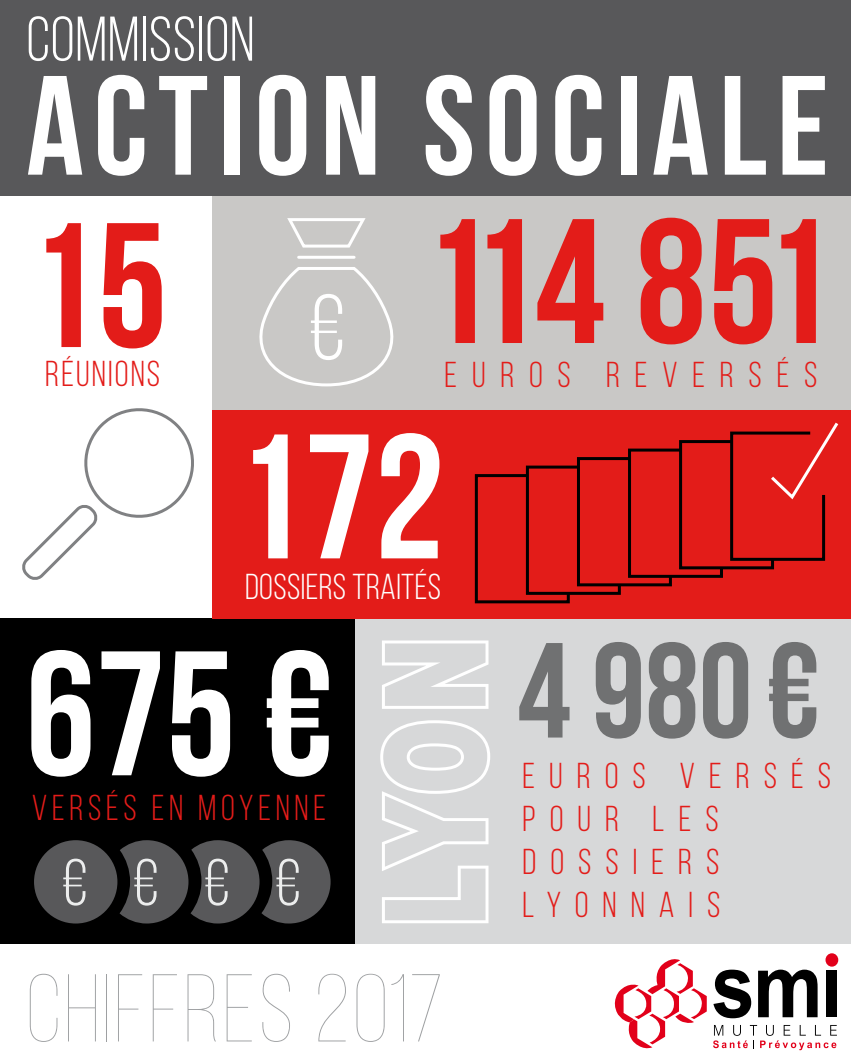
<style>
.page{position:relative;width:851px;height:1063px;background:#fff}
.page>*{position:absolute;margin:0;border:0;box-sizing:border-box;transform-origin:0 0}
.t1{font:700 177px "Bebas Neue";letter-spacing:-.02em;color:#e31c19}
.t2{font:700 177px "Bebas Neue";color:#fff}
.t3{font:700 141px "Bebas Neue";letter-spacing:.07em;color:#fff}
.t4{font:900 140.4px "Arial";color:#d7d8d9;scale:.65 1}
.t5{font:700 135px "Bebas Neue";color:#707172}
.t6{font:100 96px "Bebas Neue";letter-spacing:.03em;color:#9ea0a2}
.t7{font:93px "Bebas Neue";color:#fff}
.t8{font:66px "Bebas Neue";color:#eceded}
.t9{font:63px "Bebas Neue";letter-spacing:.01em;color:#fff}
.t10{font:36px/43.2px "Bebas Neue";letter-spacing:.39em;color:#e31c19}
.t11{font:36px "Bebas Neue";letter-spacing:.13em;color:#e31c19}
.t12{font:36px "Bebas Neue";letter-spacing:.01em;color:#fff}
.t13{font:36px "Bebas Neue";letter-spacing:.41em;color:#e31c19}
.t14{font:36px "Bebas Neue";letter-spacing:.06em;color:#e31c19}
</style>
<div class="page">
<div style="left:0;top:619px;width:357px;height:325px;background:#000"></div>
<div style="left:355px;top:619px;width:495px;height:325px;background:#d7d8d9"></div>
<div style="left:213px;top:408px;width:637px;height:211px;background:#e31c19"></div>
<div style="left:213px;top:193px;width:637px;height:217px;background:#c9c8c6"></div>
<div style="left:0;top:0;width:850px;height:196px;background:#58585a"></div>
<svg style="left:259px;top:218px;width:135px;height:169px"></svg>
<div style="left:295px;top:282px;width:65px;height:93px;background:#c9c8c6;border-radius:50%"></div>
<svg style="left:22px;top:408px;width:172px;height:172px"></svg>
<svg style="left:474px;top:422px;width:365px;height:182px"></svg>
<svg style="left:119px;top:840px;width:211px;height:84px"></svg>
<div style="left:34px;top:840px;width:83px;height:84px;background:#58585a;border-radius:50%"></div>
<svg style="left:380px;top:640px;width:110px;height:283px"></svg>
<div style="left:825px;top:953px;width:13px;height:14px;background:#e2001a;border-radius:50%"></div>
<svg style="left:614px;top:959px;width:92px;height:90px"></svg>
<svg style="left:713px;top:970px;width:38px;height:48px"></svg>
<svg style="left:758px;top:970px;width:59px;height:47px"></svg>
<div style="left:826px;top:971px;width:11px;height:46px;background:#000"></div>
<svg style="left:713px;top:1025px;width:123px;height:25px"></svg>
<h3 class="t9" style="left:26px;top:5px;width:229px">COMMISSION</h3>
<h2 class="t3" style="left:26px;top:49px;width:803px">ACTION SOCIALE</h2>
<h1 class="t1" style="left:27px;top:189px;width:142px">15</h1>
<p class="t14" style="left:45px;top:354px;width:116px">RÉUNIONS</p>
<h3 class="t7" style="left:308px;top:278px;width:38px">€</h3>
<h1 class="t1" style="left:421px;top:185px;width:412px">114 851</h1>
<p class="t13" style="left:444px;top:355px;width:374px">EUROS REVERSÉS</p>
<h1 class="t2" style="left:234px;top:400px;width:212px">172</h1>
<p class="t12" style="left:245px;top:567px;width:197px">DOSSIERS TRAITÉS</p>
<h1 class="t2" style="left:26px;top:617px;width:309px">675 €</h1>
<p class="t11" style="left:32px;top:788px;width:295px">VERSÉS EN MOYENNE</p>
<h3 class="t8" style="left:62px;top:847px;width:241px">€€€€</h3>
<h3 class="t4" style="left:333px;top:927px;width:448px;rotate:-90deg">LYON</h3>
<h3 class="t6" style="left:26px;top:958px;width:419px">CHIFFRES 2017</h3>
<h3 class="t5" style="left:517px;top:617px;width:304px">4 980 €</h3>
<p class="t10" style="left:522px;top:753px;width:310px">EUROS VERSÉS<br>POUR LES<br>DOSSIERS</p>
<p class="t10" style="left:522px;top:883px;width:199px">LYONNAIS</p>
</div>
